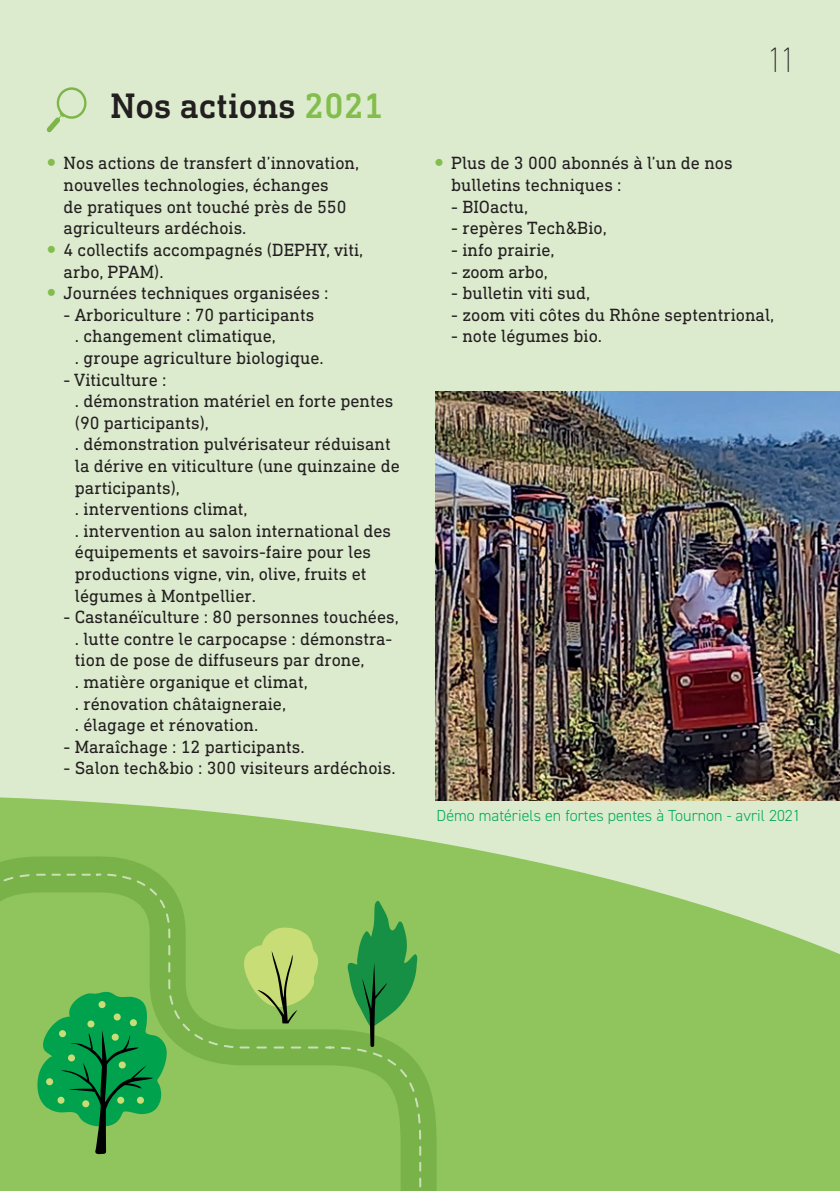
<style>
.page{position:relative;width:840px;height:1191px;background:#fff}
.page>*{position:absolute;margin:0;border:0;box-sizing:border-box;transform-origin:0 0}
.t1{font:500 36px "DIN Next Slab Pro";color:#231f20}
.t2{font:200 condensed 36px "DIN Next LT Pro";color:#231f20}
.t3{font:18px/21.6px "DIN Next Slab Pro";color:#231f20}
.t4{font:300 16px "DIN2014";color:#00a955}
.s1{color:#83bd4c}
</style>
<div class="page">
<div style="left:0;top:0;width:839px;height:1007px;background:#dcebce"></div>
<svg style="left:0;top:797px;width:839px;height:394px;fill:#90c45d"></svg>
<svg style="left:0;top:854px;width:438px;height:337px;background:#89bf57"></svg>
<svg style="left:0;top:872px;width:422px;height:319px;background:#8cc15a"></svg>
<svg style="left:244px;top:926px;width:74px;height:97px;background:#a9c867"></svg>
<svg style="left:339px;top:900px;width:83px;height:244px;background:#6cb152"></svg>
<svg style="left:37px;top:992px;width:201px;height:162px;background:#55ae52"></svg>
<div style="left:114px;top:1013px;width:7px;height:7px;background:#c9dd77;border-radius:50%"></div>
<div style="left:112px;top:1033px;width:7px;height:7px;background:#c9dd77;border-radius:50%"></div>
<div style="left:98px;top:1001px;width:7px;height:7px;background:#c9dd77;border-radius:50%"></div>
<div style="left:87px;top:1020px;width:7px;height:7px;background:#c9dd77;border-radius:50%"></div>
<div style="left:119px;top:1061px;width:7px;height:7px;background:#c9dd77;border-radius:50%"></div>
<div style="left:130px;top:1019px;width:7px;height:7px;background:#c9dd77;border-radius:50%"></div>
<div style="left:137px;top:1096px;width:7px;height:7px;background:#c9dd77;border-radius:50%"></div>
<div style="left:117px;top:1096px;width:7px;height:7px;background:#c9dd77;border-radius:50%"></div>
<div style="left:68px;top:1054px;width:7px;height:7px;background:#c9dd77;border-radius:50%"></div>
<div style="left:59px;top:1030px;width:7px;height:7px;background:#c9dd77;border-radius:50%"></div>
<div style="left:46px;top:1078px;width:7px;height:7px;background:#c9dd77;border-radius:50%"></div>
<div style="left:82px;top:1100px;width:7px;height:7px;background:#c9dd77;border-radius:50%"></div>
<svg style="left:57px;top:1096px;width:7px;height:7px"></svg>
<svg style="left:46px;top:87px;width:41px;height:46px"></svg>
<img style="left:435px;top:392px;width:404px;height:409px">
<h1 class="t1" style="left:110px;top:85px;width:274px">Nos actions <span class="s1">2021</span></h1>
<p class="t3" style="left:64px;top:152px;width:301px">Nos actions de transfert d’innovation, nouvelles technologies, échanges<br>de pratiques ont touché près de 550 agriculteurs ardéchois.<br>4 collectifs accompagnés (DEPHY, viti, arbo, PPAM).<br>Journées techniques organisées :</p>
<p class="t3" style="left:75px;top:303px;width:250px;text-indent:-11px">- Arboriculture : 70 participants<br>. changement climatique,<br>. groupe agriculture biologique.</p>
<p class="t3" style="left:75px;top:368px;width:326px;text-indent:-11px">- Viticulture :<br>. démonstration matériel en forte pentes (90 participants),<br>. démonstration pulvérisateur réduisant la dérive en viticulture (une quinzaine de participants),<br>. interventions climat,<br>. intervention au salon international des équipements et savoirs-faire pour les productions vigne, vin, olive, fruits et légumes à Montpellier.</p>
<p class="t3" style="left:75px;top:606px;width:325px;text-indent:-11px">- Castanéïculture : 80 personnes touchées, . lutte contre le carpocapse : démonstra&shy;tion de pose de diffuseurs par drone,<br>. matière organique et climat,<br>. rénovation châtaigneraie,<br>. élagage et rénovation.</p>
<p class="t3" style="left:64px;top:735px;width:242px">- Maraîchage : 12 participants.</p>
<p class="t3" style="left:64px;top:757px;width:333px">- Salon tech&amp;bio : 300 visiteurs ardéchois.</p>
<h1 class="t2" style="left:768px;top:40px;width:27px">11</h1>
<p class="t3" style="left:451px;top:152px;width:283px">Plus de 3 000 abonnés à l’un de nos bulletins techniques :</p>
<p class="t3" style="left:451px;top:195px;width:79px">- BIOactu,</p>
<p class="t3" style="left:451px;top:217px;width:157px">- repères Tech&amp;Bio,</p>
<p class="t3" style="left:451px;top:239px;width:105px">- info prairie,</p>
<p class="t3" style="left:451px;top:260px;width:98px">- zoom arbo,</p>
<p class="t3" style="left:451px;top:282px;width:140px">- bulletin viti sud,</p>
<p class="t3" style="left:451px;top:303px;width:324px">- zoom viti côtes du Rhône septentrional,</p>
<p class="t3" style="left:451px;top:325px;width:152px">- note légumes bio.</p>
<p class="t4" style="left:436px;top:805px;width:365px">Démo matériels en fortes pentes à Tournon - avril 2021</p>
</div>
